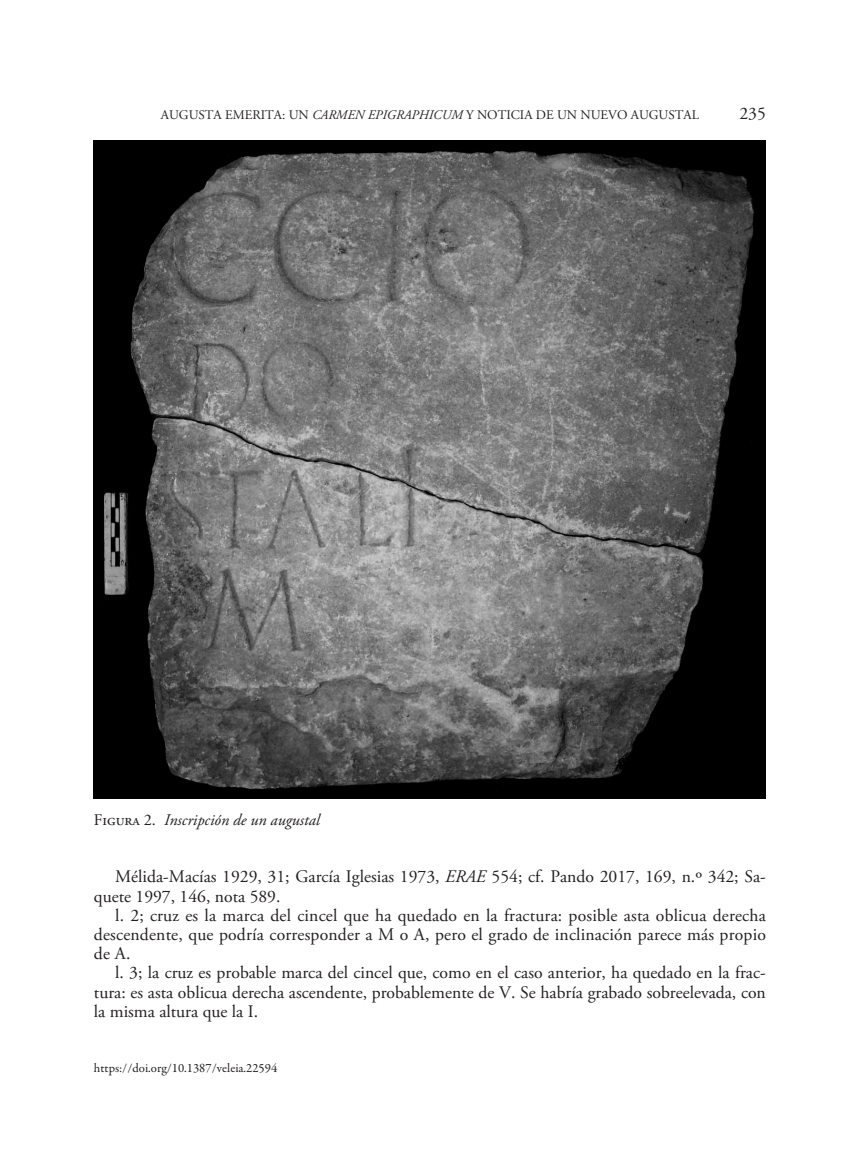
<style>
.page{position:relative;width:851px;height:1149px;background:#fff}
.page>*{position:absolute;margin:0;border:0;box-sizing:border-box;transform-origin:0 0}
.texto_normal{font:17.7px/19.2px "Adobe Garamond Pro";color:#231f20;text-align:justify}
._1__Figura{font:italic 16.2px "Adobe Garamond Pro";color:#231f20}
.t1{font:13.2px "Adobe Garamond Pro";letter-spacing:.19em;color:#231f20}
.t2{font:italic 13.2px "Adobe Garamond Pro";color:#231f20}
.t3{font:12.75px "Garamond Premr Pro";color:#231f20}
.s1{font-style:italic}
.s2{font-style:normal}
</style>
<div class="page">
<img style="left:94px;top:140px;width:671px;height:658px">
<p class="t1" style="left:161px;top:107px;width:11px">Augu</p>
<p class="t1" style="left:198px;top:107px;width:124px">sta Emerita: un <span class="s1">carmen</span></p>
<p class="t2" style="left:368px;top:107px;width:10px">epigraphicum</p>
<p class="t1" style="left:466px;top:107px;width:97px">y noticia de unnu</p>
<p class="t1" style="left:600px;top:107px;width:50px">evo augu</p>
<p class="t1" style="left:668px;top:107px;width:30px">stal</p>
<p class="texto_normal" style="left:739px;top:104px;width:28px">235</p>
<p class="_1__Figura" style="left:94px;top:809px;width:227px"><span class="s2">Figura 2.</span> Inscripción de un augustal</p>
<p class="texto_normal" style="left:94px;top:867px;width:673px;text-indent:21px">Mélida-Macías 1929, 31; García Iglesias 1973, <span class="s1">ERAE</span> 554; cf. Pando 2017, 169, n.º 342; Sa&shy;quete 1997, 146, nota 589.</p>
<p class="texto_normal" style="left:94px;top:905px;width:673px;text-indent:21px">l. 2; cruz es la marca del cincel que ha quedado en la fractura: posible asta oblicua derecha descendente, que podría corresponder a M o A, pero el grado de inclinación parece más propio de A.</p>
<p class="texto_normal" style="left:94px;top:963px;width:673px;text-indent:21px">l. 3; la cruz es probable marca del cincel que, como en el caso anterior, ha quedado en la frac&shy;tura: es asta oblicua derecha ascendente, probablemente de V. Se habría grabado sobreelevada, con la misma altura que la I.</p>
<p class="t3" style="left:94px;top:1060px;width:185px">https://doi.org/10.1387/veleia.22594</p>
</div>
